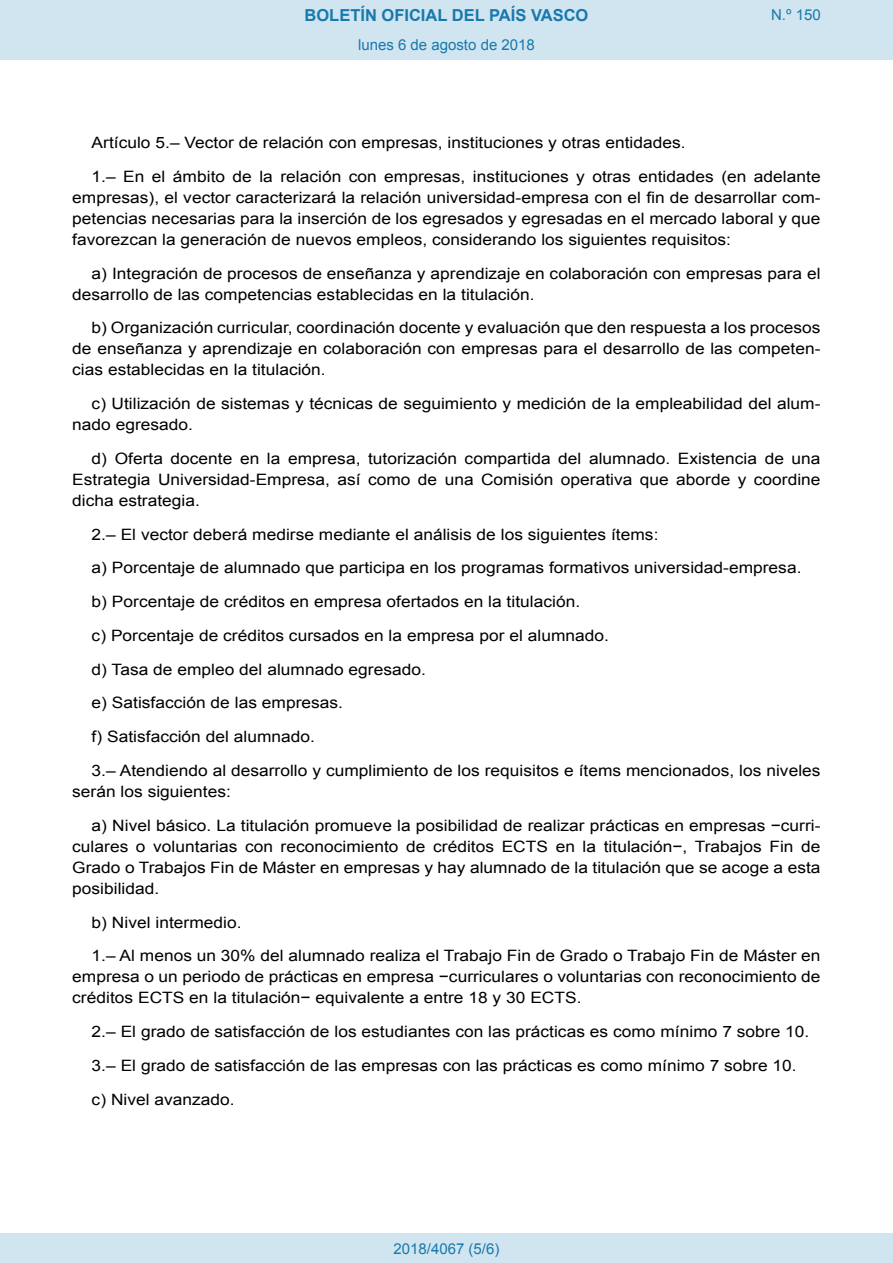
<style>
.page{position:relative;width:893px;height:1263px;background:#fff}
.page>*{position:absolute;margin:0;border:0;box-sizing:border-box;transform-origin:0 0}
.t1{font:700 16.5px "Arial";color:#1879ad}
.BOPVDetalle{font:15.6px/21px "Arial";color:#000;text-align:justify;scale:1.11 1}
.Paginacion_Centro{font:15px "Arial";color:#1879ad}
</style>
<div class="page">
<div style="left:0;top:0;width:893px;height:60px;background:#d0e5f0"></div>
<div style="left:0;top:1233px;width:893px;height:30px;background:#d0e5f0"></div>
<p class="t1" style="left:305px;top:4px;width:285px">BOLETÍN OFICIAL DEL PAÍS VASCO</p>
<p class="Paginacion_Centro" style="left:358px;top:35px;width:178px">lunes 6 de agosto de 2018</p>
<p class="Paginacion_Centro" style="left:771px;top:5px;width:51px">N.º 150</p>
<p class="BOPVDetalle" style="left:92px;top:132px;width:537px">Artículo 5.– Vector de relación con empresas, instituciones y otras entidades.</p>
<p class="BOPVDetalle" style="left:72px;top:166px;width:676px;text-indent:19px">1.– En el ámbito de la relación con empresas, instituciones y otras entidades (en adelante empresas), el vector caracterizará la relación universidad-empresa con el fin de desarrollar com&shy;petencias necesarias para la inserción de los egresados y egresadas en el mercado laboral y que favorezcan la generación de nuevos empleos, considerando los siguientes requisitos:</p>
<p class="BOPVDetalle" style="left:72px;top:263px;width:676px;text-indent:19px">a) Integración de procesos de enseñanza y aprendizaje en colaboración con empresas para el desarrollo de las competencias establecidas en la titulación.</p>
<p class="BOPVDetalle" style="left:72px;top:318px;width:676px;text-indent:19px">b) Organización curricular, coordinación docente y evaluación que den respuesta a los procesos de enseñanza y aprendizaje en colaboración con empresas para el desarrollo de las competen&shy;cias establecidas en la titulación.</p>
<p class="BOPVDetalle" style="left:72px;top:393px;width:676px;text-indent:19px">c) Utilización de sistemas y técnicas de seguimiento y medición de la empleabilidad del alum&shy;nado egresado.</p>
<p class="BOPVDetalle" style="left:72px;top:448px;width:676px;text-indent:19px">d) Oferta docente en la empresa, tutorización compartida del alumnado. Existencia de una Estrategia Universidad-Empresa, así como de una Comisión operativa que aborde y coordine dicha estrategia.</p>
<p class="BOPVDetalle" style="left:92px;top:524px;width:512px">2.– El vector deberá medirse mediante el análisis de los siguientes ítems:</p>
<p class="BOPVDetalle" style="left:92px;top:558px;width:641px">a) Porcentaje de alumnado que participa en los programas formativos universidad-empresa.</p>
<p class="BOPVDetalle" style="left:92px;top:591px;width:442px">b) Porcentaje de créditos en empresa ofertados en la titulación.</p>
<p class="BOPVDetalle" style="left:92px;top:625px;width:468px">c) Porcentaje de créditos cursados en la empresa por el alumnado.</p>
<p class="BOPVDetalle" style="left:92px;top:659px;width:303px">d) Tasa de empleo del alumnado egresado.</p>
<p class="BOPVDetalle" style="left:92px;top:693px;width:228px">e) Satisfacción de las empresas.</p>
<p class="BOPVDetalle" style="left:92px;top:726px;width:203px">f) Satisfacción del alumnado.</p>
<p class="BOPVDetalle" style="left:72px;top:760px;width:676px;text-indent:19px">3.– Atendiendo al desarrollo y cumplimiento de los requisitos e ítems mencionados, los niveles serán los siguientes:</p>
<p class="BOPVDetalle" style="left:72px;top:815px;width:676px;text-indent:19px">a) Nivel básico. La titulación promueve la posibilidad de realizar prácticas en empresas −curri&shy;culares o voluntarias con reconocimiento de créditos ECTS en la titulación−, Trabajos Fin de Grado o Trabajos Fin de Máster en empresas y hay alumnado de la titulación que se acoge a esta posibilidad.</p>
<p class="BOPVDetalle" style="left:92px;top:912px;width:137px">b) Nivel intermedio.</p>
<p class="BOPVDetalle" style="left:72px;top:945px;width:676px;text-indent:19px">1.– Al menos un 30% del alumnado realiza el Trabajo Fin de Grado o Trabajo Fin de Máster en empresa o un periodo de prácticas en empresa −curriculares o voluntarias con reconocimiento de créditos ECTS en la titulación− equivalente a entre 18 y 30 ECTS.</p>
<p class="BOPVDetalle" style="left:92px;top:1021px;width:648px">2.– El grado de satisfacción de los estudiantes con las prácticas es como mínimo 7 sobre 10.</p>
<p class="BOPVDetalle" style="left:92px;top:1055px;width:637px">3.– El grado de satisfacción de las empresas con las prácticas es como mínimo 7 sobre 10.</p>
<p class="BOPVDetalle" style="left:92px;top:1089px;width:130px">c) Nivel avanzado.</p>
<p class="Paginacion_Centro" style="left:393px;top:1238px;width:107px">2018/4067 (5/6)</p>
</div>
